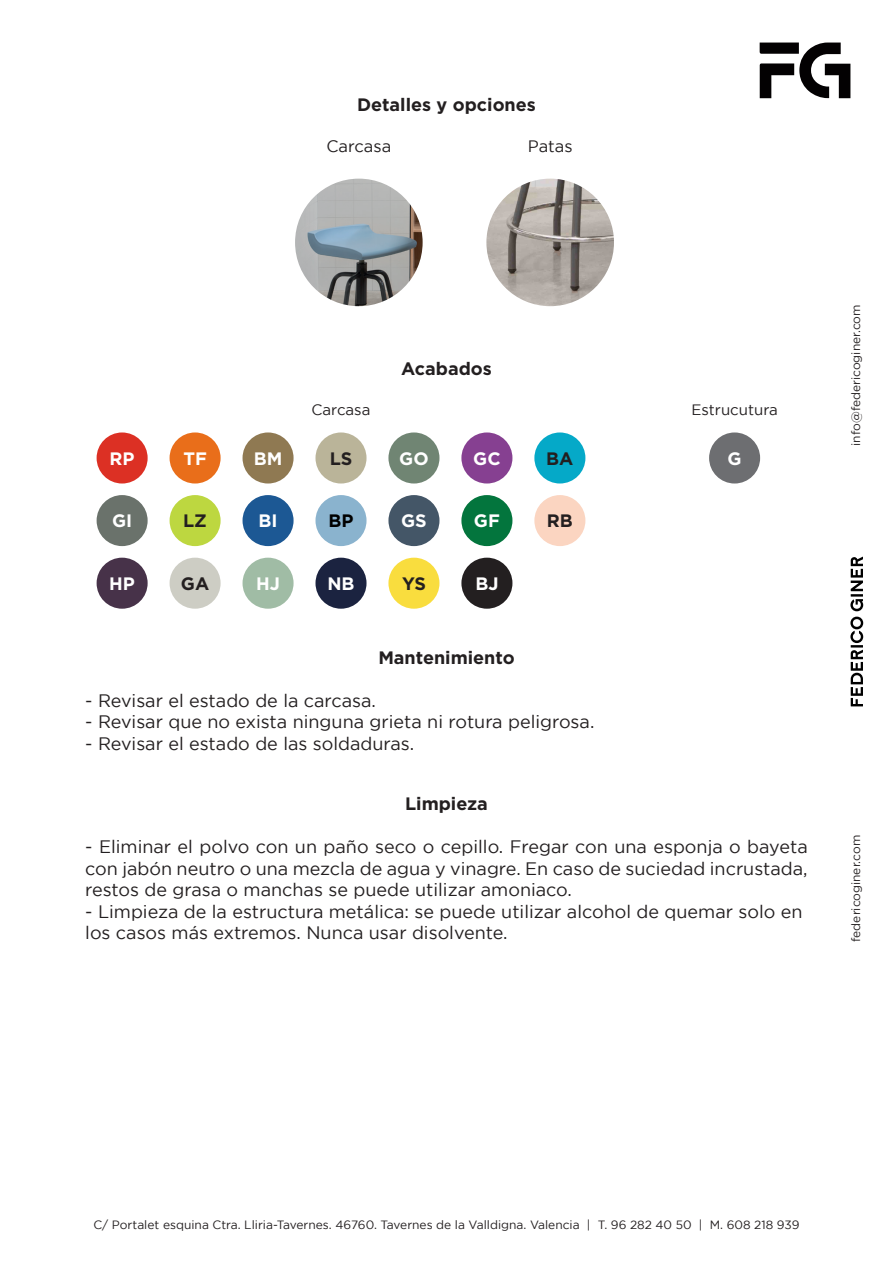
<style>
.page{position:relative;width:893px;height:1263px;background:#fff}
.page>*{position:absolute;margin:0;border:0;box-sizing:border-box;transform-origin:0 0}
.t1{font:18px/21.6px "Gotham";color:#231f20;text-align:justify}
.t2{font:700 18px "Gotham";color:#231f20}
.t3{font:700 18px "Gotham";color:#fff}
.t4{font:700 18px "Gotham";color:#000}
.t5{font:16.5px "Gotham";color:#231f20}
.t6{font:15px "Gotham";color:#231f20}
.t7{font:12px "Gotham";color:#231f20}
</style>
<div class="page">
<svg style="left:850px;top:557px;width:13px;height:54px"></svg>
<svg style="left:850px;top:617px;width:13px;height:89px"></svg>
<svg style="left:760px;top:43px;width:90px;height:55px"></svg>
<img style="left:295px;top:179px;width:128px;height:127px;border-radius:64px">
<img style="left:486px;top:179px;width:128px;height:127px;border-radius:64px">
<div style="left:388px;top:432px;width:51px;height:51px;background:#708573;border-radius:50%"></div>
<div style="left:97px;top:432px;width:51px;height:51px;background:#dc3024;border-radius:50%"></div>
<div style="left:170px;top:432px;width:51px;height:51px;background:#e96e1a;border-radius:50%"></div>
<div style="left:243px;top:432px;width:51px;height:51px;background:#8f7952;border-radius:50%"></div>
<div style="left:315px;top:432px;width:51px;height:51px;background:#bab499;border-radius:50%"></div>
<div style="left:461px;top:432px;width:51px;height:51px;background:#864091;border-radius:50%"></div>
<div style="left:534px;top:432px;width:51px;height:51px;background:#05a9c8;border-radius:50%"></div>
<div style="left:97px;top:495px;width:51px;height:51px;background:#6a726b;border-radius:50%"></div>
<div style="left:170px;top:495px;width:51px;height:51px;background:#bdd740;border-radius:50%"></div>
<div style="left:243px;top:495px;width:51px;height:51px;background:#1c5894;border-radius:50%"></div>
<div style="left:315px;top:495px;width:51px;height:51px;background:#8ab3ce;border-radius:50%"></div>
<div style="left:388px;top:495px;width:51px;height:51px;background:#445667;border-radius:50%"></div>
<div style="left:461px;top:495px;width:51px;height:51px;background:#03753d;border-radius:50%"></div>
<div style="left:534px;top:495px;width:51px;height:51px;background:#fbd5c1;border-radius:50%"></div>
<div style="left:97px;top:558px;width:51px;height:51px;background:#473249;border-radius:50%"></div>
<div style="left:170px;top:558px;width:51px;height:51px;background:#cdcdc4;border-radius:50%"></div>
<div style="left:243px;top:558px;width:51px;height:51px;background:#a0bca5;border-radius:50%"></div>
<div style="left:315px;top:558px;width:51px;height:51px;background:#1b2340;border-radius:50%"></div>
<div style="left:388px;top:558px;width:51px;height:51px;background:#f9dd3e;border-radius:50%"></div>
<div style="left:461px;top:558px;width:51px;height:51px;background:#231f20;border-radius:50%"></div>
<div style="left:709px;top:432px;width:51px;height:51px;background:#6d6e71;border-radius:50%"></div>
<p class="t2" style="left:357px;top:95px;width:180px">Detalles y opciones</p>
<p class="t5" style="left:326px;top:137px;width:66px">Carcasa</p>
<p class="t5" style="left:528px;top:137px;width:46px">Patas</p>
<p class="t6" style="left:312px;top:401px;width:60px">Carcasa</p>
<p class="t2" style="left:401px;top:358px;width:92px">Acabados</p>
<p class="t3" style="left:110px;top:448px;width:27px">RP</p>
<p class="t3" style="left:183px;top:448px;width:25px">TF</p>
<p class="t3" style="left:254px;top:448px;width:30px">BM</p>
<p class="t2" style="left:330px;top:448px;width:24px">LS</p>
<p class="t3" style="left:399px;top:448px;width:31px">GO</p>
<p class="t3" style="left:473px;top:448px;width:29px">GC</p>
<p class="t2" style="left:546px;top:448px;width:29px">BA</p>
<p class="t3" style="left:112px;top:510px;width:22px">GI</p>
<p class="t2" style="left:183px;top:510px;width:25px">LZ</p>
<p class="t3" style="left:259px;top:510px;width:21px">BI</p>
<p class="t4" style="left:328px;top:510px;width:27px">BP</p>
<p class="t3" style="left:401px;top:510px;width:27px">GS</p>
<p class="t3" style="left:474px;top:510px;width:27px">GF</p>
<p class="t2" style="left:547px;top:510px;width:28px">RB</p>
<p class="t3" style="left:109px;top:573px;width:27px">HP</p>
<p class="t2" style="left:181px;top:573px;width:30px">GA</p>
<p class="t3" style="left:256px;top:573px;width:25px">HJ</p>
<p class="t3" style="left:327px;top:573px;width:29px">NB</p>
<p class="t2" style="left:402px;top:573px;width:25px">YS</p>
<p class="t3" style="left:475px;top:573px;width:25px">BJ</p>
<p class="t2" style="left:378px;top:648px;width:138px">Mantenimiento</p>
<p class="t1" style="left:85px;top:689px;width:292px">- Revisar el estado de la carcasa.</p>
<p class="t1" style="left:85px;top:711px;width:511px">- Revisar que no exista ninguna grieta ni rotura peligrosa.</p>
<p class="t1" style="left:85px;top:733px;width:330px">- Revisar el estado de las soldaduras.</p>
<p class="t6" style="left:691px;top:401px;width:88px">Estrucutura</p>
<p class="t3" style="left:727px;top:448px;width:16px">G</p>
<p class="t2" style="left:405px;top:794px;width:84px">Limpieza</p>
<p class="t1" style="left:85px;top:835px;width:724px">- Eliminar el polvo con un paño seco o cepillo. Fregar con una esponja o bayeta con jabón neutro o una mezcla de agua y vinagre. En caso de suciedad incrustada, restos de grasa o manchas se puede utilizar amoniaco.</p>
<p class="t1" style="left:85px;top:900px;width:719px">- Limpieza de la estructura metálica: se puede utilizar alcohol de quemar solo en los casos más extremos. Nunca usar disolvente.</p>
<p class="t7" style="left:849px;top:446px;width:143px;rotate:-90deg">info@federicoginer.com</p>
<p class="t7" style="left:849px;top:942px;width:108px;rotate:-90deg">federicoginer.com</p>
<p class="t7" style="left:93px;top:1218px;width:708px">C/ Portalet esquina Ctra. Lliria-Tavernes. 46760. Tavernes de la Valldigna. Valencia | T. 96 282 40 50 | M. 608 218 939</p>
</div>
